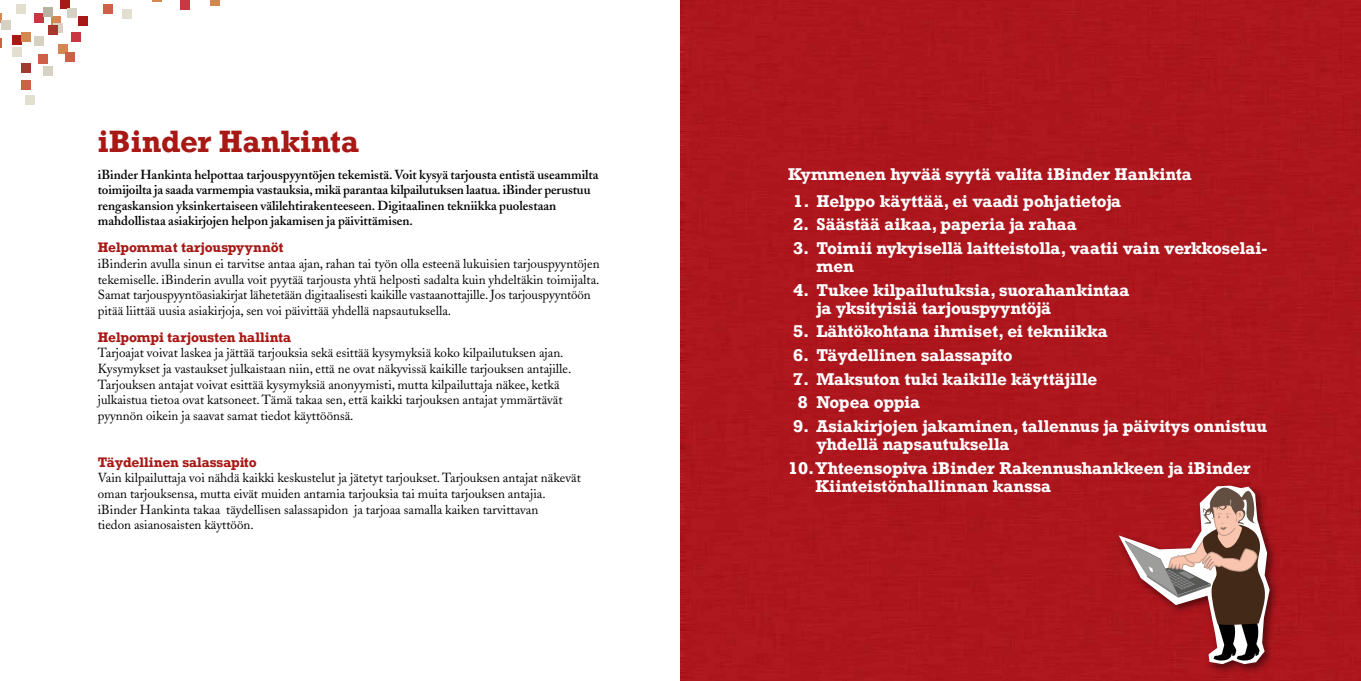
<style>
.page{position:relative;width:1361px;height:681px;background:#fff}
.page>*{position:absolute;margin:0;border:0;box-sizing:border-box;transform-origin:0 0}
.t1{font:700 29px "Rockwell";color:#a81815}
.t2{font:700 16px/18px "Rockwell";color:#fff}
.t3{font:13px/15.6px "Adobe Caslon";color:#000}
.t4{font:600 13px/15.6px "Adobe Caslon";color:#000}
.t5{font:700 13px "Rockwell";color:#a81815}
</style>
<div class="page">
<div style="left:680px;top:0;width:681px;height:680px;background:#ac161c"></div>
<div style="left:13px;top:36px;width:9px;height:9px;background:#a81815"></div>
<div style="left:60px;top:0;width:9px;height:9px;background:#a81815"></div>
<div style="left:78px;top:16px;width:9px;height:9px;background:#a81815"></div>
<div style="left:34px;top:13px;width:9px;height:10px;background:#c83742"></div>
<div style="left:72px;top:32px;width:9px;height:9px;background:#c83742"></div>
<div style="left:58px;top:45px;width:9px;height:9px;background:#d28850"></div>
<div style="left:51px;top:16px;width:9px;height:9px;background:#d28850"></div>
<div style="left:21px;top:32px;width:10px;height:9px;background:#d28850"></div>
<svg style="left:0;top:13px;width:2px;height:10px"></svg>
<div style="left:65px;top:52px;width:9px;height:9px;background:#cd6046"></div>
<svg style="left:0;top:38px;width:2px;height:9px"></svg>
<div style="left:104px;top:4px;width:9px;height:9px;background:#cd6046"></div>
<div style="left:38px;top:54px;width:10px;height:10px;background:#cd6046"></div>
<div style="left:21px;top:81px;width:10px;height:9px;background:#cd6046"></div>
<div style="left:54px;top:23px;width:9px;height:9px;background:#d5d2c3"></div>
<div style="left:67px;top:9px;width:9px;height:9px;background:#d5d2c3"></div>
<div style="left:34px;top:37px;width:9px;height:9px;background:#d5d2c3"></div>
<div style="left:2px;top:21px;width:9px;height:9px;background:#d5d2c3"></div>
<div style="left:26px;top:95px;width:9px;height:10px;background:#e3dfd0"></div>
<div style="left:17px;top:4px;width:9px;height:9px;background:#e3dfd0"></div>
<div style="left:43px;top:7px;width:9px;height:9px;background:#b9b2a2"></div>
<div style="left:12px;top:48px;width:9px;height:9px;background:#e3dfd0"></div>
<div style="left:21px;top:63px;width:10px;height:9px;background:#a6392f"></div>
<div style="left:48px;top:25px;width:10px;height:9px;background:#a6392f"></div>
<div style="left:123px;top:10px;width:9px;height:9px;background:#e3dfd0"></div>
<div style="left:180px;top:1px;width:10px;height:9px;background:#c83742"></div>
<div style="left:210px;top:0;width:10px;height:5px;background:#d28850"></div>
<div style="left:43px;top:66px;width:9px;height:10px;background:#d5d2c3"></div>
<img style="left:1111px;top:479px;width:172px;height:198px">
<svg style="left:1118px;top:481px;width:151px;height:182px;background:#a14e4d"></svg>
<h1 class="t1" style="left:98px;top:122px;width:263px">iBinder Hankinta</h1>
<p class="t4" style="left:98px;top:166px;width:502px">iBinder Hankinta helpottaa tarjouspyyntöjen tekemistä. Voit kysyä tarjousta entistä useammilta toimijoilta ja saada varmempia vastauksia, mikä parantaa kilpailutuksen laatua. iBinder perustuu rengaskansion yksinkertaiseen välilehtirakenteeseen. Digitaalinen tekniikka puolestaan mahdollistaa asiakirjojen helpon jakamisen ja päivittämisen.</p>
<p class="t5" style="left:98px;top:239px;width:187px">Helpommat tarjouspyynnöt</p>
<p class="t3" style="left:98px;top:256px;width:503px">iBinderin avulla sinun ei tarvitse antaa ajan, rahan tai työn olla esteenä lukuisien tarjouspyyntöjen tekemiselle. iBinderin avulla voit pyytää tarjousta yhtä helposti sadalta kuin yhdeltäkin toimijalta.<br>Samat tarjouspyyntöasiakirjat lähetetään digitaalisesti kaikille vastaanottajille. Jos tarjouspyyntöön pitää liittää uusia asiakirjoja, sen voi päivittää yhdellä napsautuksella.</p>
<p class="t5" style="left:98px;top:328px;width:195px">Helpompi tarjousten hallinta</p>
<p class="t3" style="left:98px;top:345px;width:475px">Tarjoajat voivat laskea ja jättää tarjouksia sekä esittää kysymyksiä koko kilpailutuksen ajan.<br>Kysymykset ja vastaukset julkaistaan niin, että ne ovat näkyvissä kaikille tarjouksen antajille.<br>Tarjouksen antajat voivat esittää kysymyksiä anonyymisti, mutta kilpailuttaja näkee, ketkä julkaistua tietoa ovat katsoneet. Tämä takaa sen, että kaikki tarjouksen antajat ymmärtävät pyynnön oikein ja saavat samat tiedot käyttöönsä.</p>
<p class="t5" style="left:98px;top:453px;width:161px">Täydellinen salassapito</p>
<p class="t3" style="left:98px;top:470px;width:484px">Vain kilpailuttaja voi nähdä kaikki keskustelut ja jätetyt tarjoukset. Tarjouksen antajat näkevät oman tarjouksensa, mutta eivät muiden antamia tarjouksia tai muita tarjouksen antajia. iBinder Hankinta takaa täydellisen salassapidon ja tarjoaa samalla kaiken tarvittavan<br>tiedon asianosaisten käyttöön.</p>
<p class="t2" style="left:788px;top:165px;width:405px">Kymmenen hyvää syytä valita iBinder Hankinta</p>
<p class="t2" style="left:793px;top:191px;width:329px">1. Helppo käyttää, ei vaadi pohjatietoja</p>
<p class="t2" style="left:793px;top:215px;width:285px">2. Säästää aikaa, paperia ja rahaa</p>
<p class="t2" style="left:816px;top:239px;width:452px;text-indent:-23px">3. Toimii nykyisellä laitteistolla, vaatii vain verkkoselai&shy;men</p>
<p class="t2" style="left:816px;top:280px;width:315px;text-indent:-23px">4. Tukee kilpailutuksia, suorahankintaa ja yksityisiä tarjouspyyntöjä</p>
<p class="t2" style="left:793px;top:322px;width:316px">5. Lähtökohtana ihmiset, ei tekniikka</p>
<p class="t2" style="left:793px;top:346px;width:221px">6. Täydellinen salassapito</p>
<p class="t2" style="left:793px;top:366px;width:305px;line-height:23.7px">7. Maksuton tuki kaikille käyttäjille<br>8 Nopea oppia</p>
<p class="t2" style="left:816px;top:417px;width:452px;text-indent:-23px">9. Asiakirjojen jakaminen, tallennus ja päivitys onnistuu yhdellä napsautuksella</p>
<p class="t2" style="left:815px;top:458px;width:437px;text-indent:-28px">10. Yhteensopiva iBinder Rakennushankkeen ja iBinder<br>Kiinteistönhallinnan kanssa</p>
</div>
